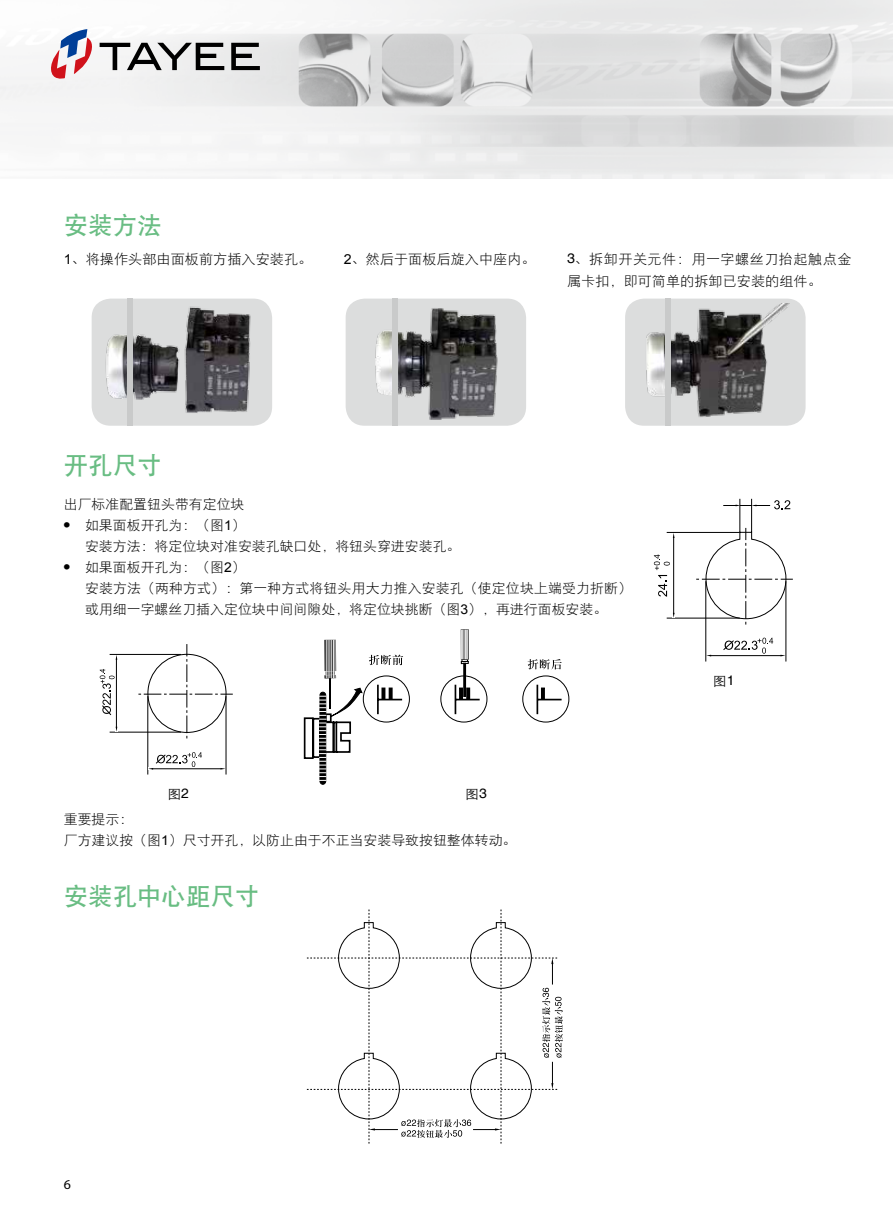
<style>
.page{position:relative;width:893px;height:1212px;background:#fff}
.page>*{position:absolute;margin:0;border:0;box-sizing:border-box;transform-origin:0 0}
.t1{font:24.45px "DFP Hei W7";color:#69bd83}
.t2{font:13.8px/21.5px "DFP Hei W3";letter-spacing:.03em;color:#000}
.t3{font:13.8px "DFP Hei W3";color:#000}
.t4{font:13.5px/21px "DFP Hei W3";color:#000}
.t5{font:13.5px "H Yg 2 gj";color:#000}
.t6{font:13.5px "Myriad Pro";color:#000}
.s1{font-family:"Arial"}
.s2{font-family:"Helvetica"}
</style>
<div class="page">
<div style="left:346px;top:299px;width:180px;height:127px;background:#dcdddd;border-radius:19px"></div>
<div style="left:625px;top:299px;width:181px;height:127px;background:#dcdddd;border-radius:19px"></div>
<img style="left:0;top:0;width:893px;height:179px">
<img style="left:375px;top:304px;width:123px;height:118px">
<img style="left:646px;top:304px;width:143px;height:113px">
<hr style="left:667px;top:532px;width:73px;height:1px;background:#000">
<hr style="left:667px;top:618px;width:73px;height:1px;background:#000">
<hr style="left:673px;top:535px;width:1px;height:81px;background:#000">
<hr style="left:705px;top:581px;width:1px;height:80px;background:#000">
<hr style="left:785px;top:581px;width:1px;height:80px;background:#000">
<hr style="left:708px;top:655px;width:76px;height:1px;background:#000">
<svg style="left:654px;top:554px;width:16px;height:43px"></svg>
<svg style="left:723px;top:638px;width:50px;height:16px"></svg>
<svg style="left:696px;top:499px;width:97px;height:125px"></svg>
<hr style="left:147px;top:696px;width:1px;height:78px;background:#000">
<hr style="left:226px;top:696px;width:1px;height:78px;background:#000">
<hr style="left:150px;top:768px;width:74px;height:1px;background:#000">
<svg style="left:324px;top:640px;width:11px;height:38px"></svg>
<hr style="left:329px;top:678px;width:2px;height:31px;background:#000">
<svg style="left:461px;top:659px;width:8px;height:5px"></svg>
<div style="left:461px;top:630px;width:7px;height:29px;background:#919191"></div>
<div style="left:463px;top:663px;width:3px;height:34px;border:2px solid #000"></div>
<div style="left:440px;top:675px;width:47px;height:47px;border:1px solid #000;border-radius:50%"></div>
<svg style="left:455px;top:685px;width:25px;height:29px"></svg>
<div style="left:466px;top:688px;width:4px;height:12px;border:1px solid #000"></div>
<div style="left:363px;top:675px;width:47px;height:47px;border:1px solid #000;border-radius:50%"></div>
<hr style="left:377px;top:685px;width:2px;height:29px;background:#000">
<svg style="left:378px;top:688px;width:24px;height:12px"></svg>
<div style="left:389px;top:688px;width:4px;height:12px;border:1px solid #000"></div>
<div style="left:522px;top:675px;width:47px;height:47px;border:1px solid #000;border-radius:50%"></div>
<hr style="left:536px;top:685px;width:2px;height:29px;background:#000">
<svg style="left:538px;top:688px;width:24px;height:12px"></svg>
<div style="left:541px;top:688px;width:4px;height:12px;border:1px solid #000"></div>
<svg style="left:369px;top:654px;width:34px;height:11px"></svg>
<svg style="left:528px;top:659px;width:34px;height:10px"></svg>
<div style="left:320px;top:692px;width:6px;height:92px;background:#000;border-radius:3px"></div>
<div style="left:319px;top:692px;width:7px;height:93px;border:1px solid #000;border-radius:3px"></div>
<svg style="left:303px;top:688px;width:60px;height:93px"></svg>
<hr style="left:326px;top:640px;width:1px;height:38px;background:#fff">
<hr style="left:328px;top:640px;width:1px;height:38px;background:#fff">
<hr style="left:330px;top:640px;width:1px;height:38px;background:#fff">
<hr style="left:331px;top:640px;width:1px;height:38px;background:#fff">
<hr style="left:333px;top:640px;width:1px;height:38px;background:#fff">
<hr style="left:461px;top:629px;width:1px;height:30px;background:#fff">
<hr style="left:462px;top:629px;width:1px;height:30px;background:#fff">
<hr style="left:464px;top:629px;width:1px;height:30px;background:#fff">
<hr style="left:465px;top:629px;width:1px;height:30px;background:#fff">
<hr style="left:466px;top:629px;width:1px;height:30px;background:#fff">
<hr style="left:467px;top:629px;width:1px;height:30px;background:#fff">
<svg style="left:138px;top:644px;width:95px;height:94px"></svg>
<hr style="left:110px;top:654px;width:71px;height:1px;background:#000">
<hr style="left:110px;top:732px;width:71px;height:1px;background:#000">
<hr style="left:116px;top:657px;width:1px;height:73px;background:#000">
<svg style="left:100px;top:669px;width:15px;height:46px"></svg>
<svg style="left:148px;top:752px;width:54px;height:18px"></svg>
<svg style="left:307px;top:909px;width:256px;height:234px"></svg>
<div style="left:92px;top:299px;width:180px;height:127px;background:#dcdddd;border-radius:19px"></div>
<img style="left:102px;top:298px;width:152px;height:128px">
<div style="left:127px;top:299px;width:6px;height:127px;background:#c9caca"></div>
<div style="left:392px;top:299px;width:5px;height:127px;background:#c9caca"></div>
<div style="left:665px;top:299px;width:6px;height:127px;background:#c9caca"></div>
<svg style="left:100px;top:43px;width:124px;height:27px"></svg>
<svg style="left:231px;top:43px;width:29px;height:27px"></svg>
<svg style="left:50px;top:29px;width:44px;height:52px"></svg>
<h1 class="t1" style="left:64px;top:213px;width:99px">安装方法</h1>
<p class="t3" style="left:64px;top:252px;width:250px"><span class="s1">1</span>、将操作头部由面板前方插入安装孔。</p>
<p class="t2" style="left:567px;top:249px;width:286px"><span class="s2">3</span>、拆卸开关元件：用一字螺丝刀抬起触点金属卡扣，即可简单的拆卸已安装的组件。</p>
<p class="t3" style="left:344px;top:252px;width:194px"><span class="s1">2</span>、然后于面板后旋入中座内。</p>
<h1 class="t1" style="left:64px;top:453px;width:99px">开孔尺寸</h1>
<p class="t4" style="left:64px;top:494px;width:182px">出厂标准配置钮头带有定位块</p>
<p class="t4" style="left:85px;top:515px;width:377px;text-indent:-21px"><sup>●</sup> 如果面板开孔为：（图<span class="s1">1</span>）<br>安装方法：将定位块对准安装孔缺口处，将钮头穿进安装孔。</p>
<p class="t4" style="left:85px;top:557px;width:549px;text-indent:-21px"><sup>●</sup> 如果面板开孔为：（图<span class="s1">2</span>）<br>安装方法（两种方式）：第一种方式将钮头用大力推入安装孔（使定位块上端受力折断）或用细一字螺丝刀插入定位块中间间隙处，将定位块挑断（图<span class="s1">3</span>），再进行面板安装。</p>
<p class="t5" style="left:167px;top:788px;width:23px">图<span class="s2">2</span></p>
<p class="t5" style="left:465px;top:788px;width:23px">图<span class="s2">3</span></p>
<p class="t4" style="left:64px;top:808px;width:454px">重要提示：<br>厂方建议按（图<span class="s1">1</span>）尺寸开孔，以防止由于不正当安装导致按钮整体转动。</p>
<h1 class="t1" style="left:64px;top:883px;width:197px">安装孔中心距尺寸</h1>
<p class="t5" style="left:713px;top:674px;width:23px">图<span class="s2">1</span></p>
<p class="t6" style="left:64px;top:1176px;width:9px">6</p>
</div>
